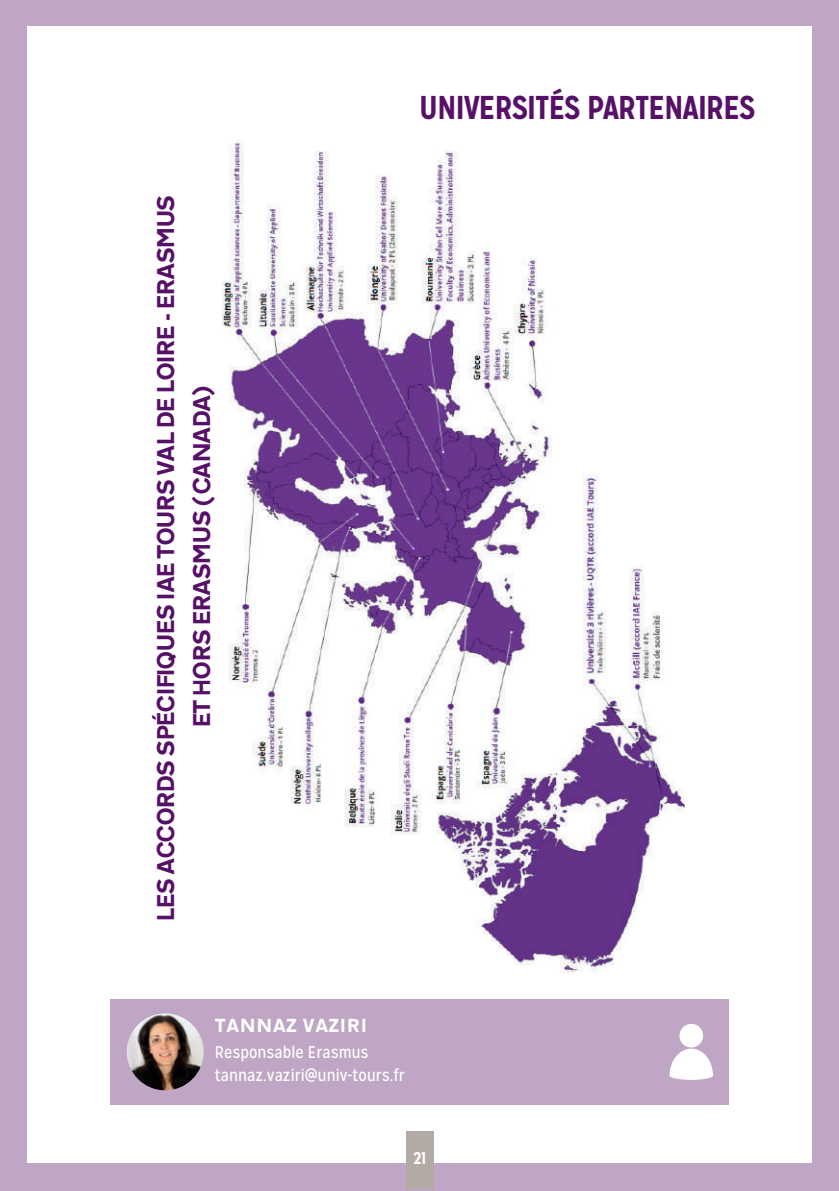
<style>
.page{position:relative;width:839px;height:1191px;background:#fff}
.page>*{position:absolute;margin:0;border:0;box-sizing:border-box;transform-origin:0 0}
.t1{font:700 33px "Mission Gothic";letter-spacing:-.04em;color:#571067}
.t2{font:700 25.4px/36px "Transport D";letter-spacing:-.075em;color:#571067;text-align:center}
.t3{font:700 19.8px "Transport D";color:#fff}
.t4{font:17px/23.2px "Mission Gothic";color:#fff}
.t5{font:700 17px "Mission Gothic";color:#fff}
</style>
<div class="page">
<div style="left:0;top:0;width:838px;height:1191px;background:#bfa6c4"></div>
<div style="left:28px;top:27px;width:784px;height:1136px;background:#fff"></div>
<div style="left:406px;top:1131px;width:27px;height:58px;background:#b3a9a5"></div>
<div style="left:110px;top:999px;width:619px;height:106px;background:#bfa6c4"></div>
<img style="left:127px;top:1013px;width:77px;height:77px;border-radius:50%">
<svg style="left:669px;top:1024px;width:44px;height:56px"></svg>
<img style="left:222px;top:142px;width:462px;height:831px">
<div style="left:560px;top:175px;width:115px;height:199px;background:#fff"></div>
<p class="t2" style="left:144px;top:922px;width:729px;rotate:-90deg">LES ACCORDS SPÉCIFIQUES IAE TOURS VAL DE LOIRE - ERASMUS<br>ET HORS ERASMUS (CANADA)</p>
<p class="t1" style="left:419px;top:87px;width:338px">UNIVERSITÉS PARTENAIRES</p>
<p class="t3" style="left:215px;top:1009px;width:154px">TANNAZ VAZIRI</p>
<p class="t4" style="left:215px;top:1040px;width:191px">Responsable Erasmus tannaz.vaziri@univ-tours.fr</p>
<p class="t5" style="left:413px;top:1147px;width:15px">21</p>
</div>
